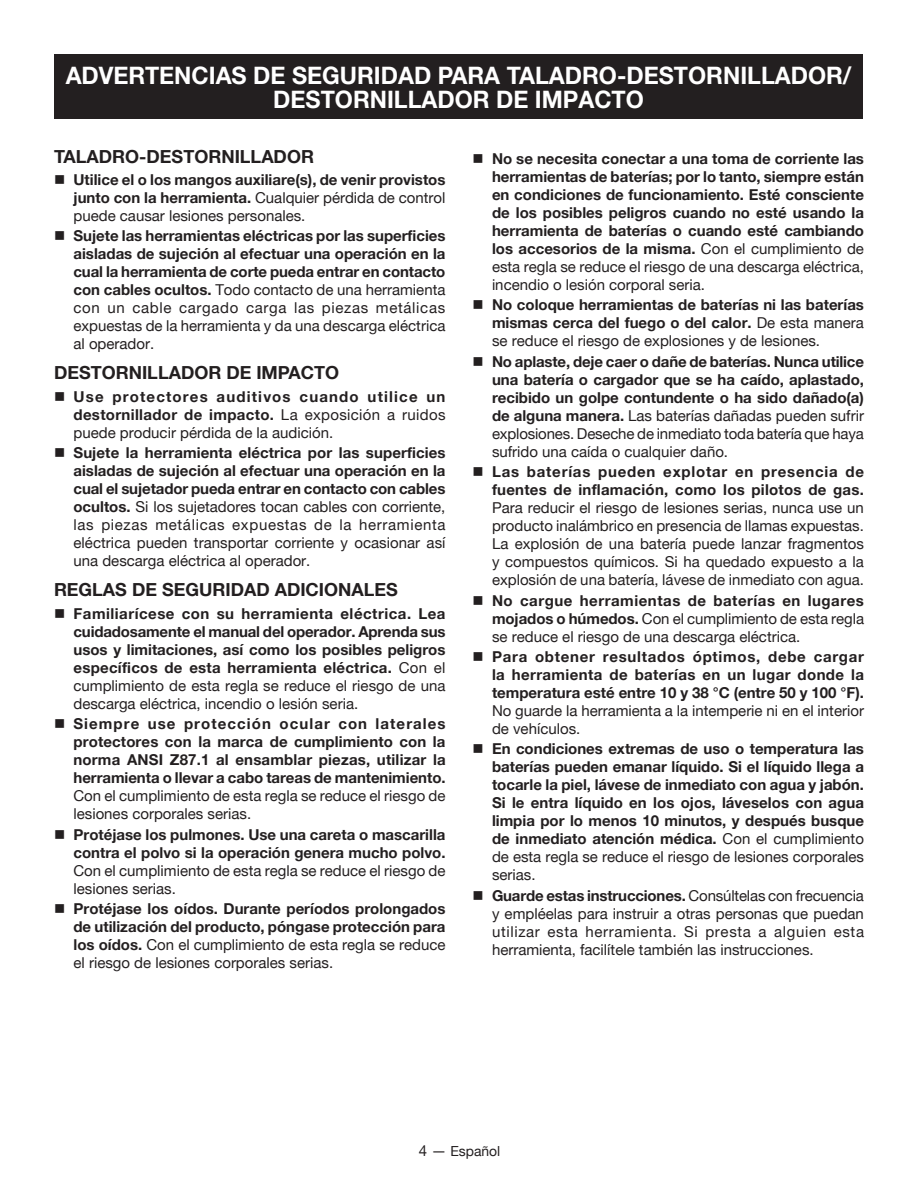
<style>
.page{position:relative;width:918px;height:1188px;background:#fff}
.page>*{position:absolute;margin:0;border:0;box-sizing:border-box;transform-origin:0 0}
.HEADING{font:700 24px/24px "Helvetica Neue";color:#fff;text-align:center}
.Heading_2{font:700 18px "Helvetica Neue";color:#231f20}
.bullet_9_75_11{font:700 15px/18px "Helvetica Neue";color:#231f20;text-align:justify}
.bullet_9_75_11-2{font:15px/18px "Helvetica Neue";color:#231f20;text-align:justify}
.t1{font:13.8px "Helvetica Neue";color:#231f20}
.s1{font-weight:400}
.s2{font-weight:700}
.s3{font-size:15px}
</style>
<div class="page">
<div style="left:54px;top:54px;width:809px;height:65px;background:#231f20"></div>
<p class="HEADING" style="left:66px;top:63px;width:787px">ADVERTENCIAS DE SEGURIDAD PARA TALADRO-DESTORNILLADOR/<br>DESTORNILLADOR DE IMPACTO</p>
<p class="Heading_2" style="left:54px;top:145px;width:262px">TALADRO-DESTORNILLADOR</p>
<p class="bullet_9_75_11" style="left:74px;top:170px;width:374px;text-indent:-20px">■ Utilice el o los mangos auxiliare(s), de venir provistos junto con la herramienta. <span class="s1">Cualquier pérdida de control puede causar lesiones personales.</span></p>
<p class="bullet_9_75_11" style="left:74px;top:227px;width:374px;text-indent:-20px">■ Sujete las herramientas eléctricas por las superficies aisladas de sujeción al efectuar una operación en la cual la herramienta de corte pueda entrar en contacto con cables ocultos. <span class="s1">Todo contacto de una herramienta con un cable cargado carga las piezas metálicas expuestas de la herramienta y da una descarga eléctrica al operador.</span></p>
<p class="Heading_2" style="left:54px;top:362px;width:287px">DESTORNILLADOR DE IMPACTO</p>
<p class="bullet_9_75_11" style="left:74px;top:387px;width:374px;text-indent:-20px">■ Use protectores auditivos cuando utilice un destornillador de impacto. <span class="s1">La exposición a ruidos puede producir pérdida de la audición.</span></p>
<p class="bullet_9_75_11-2" style="left:74px;top:444px;width:374px;text-indent:-20px">■ <span class="s2">Sujete la herramienta eléctrica por las superficies aisladas de sujeción al efectuar una operación en la cual el sujetador pueda entrar en contacto con cables ocultos.</span> Si los sujetadores tocan cables con corriente, las piezas metálicas expuestas de la herramienta eléctrica pueden transportar corriente y ocasionar así una descarga eléctrica al operador.</p>
<p class="Heading_2" style="left:54px;top:579px;width:345px">REGLAS DE SEGURIDAD ADICIONALES</p>
<p class="bullet_9_75_11" style="left:74px;top:604px;width:374px;text-indent:-20px">■ Familiarícese con su herramienta eléctrica. Lea cuidadosamente el manual del operador. Aprenda sus usos y limitaciones, así como los posibles peligros específicos de esta herramienta eléctrica. <span class="s1">Con el cumplimiento de esta regla se reduce el riesgo de una descarga eléctrica, incendio o lesión seria.</span></p>
<p class="bullet_9_75_11" style="left:74px;top:715px;width:374px;text-indent:-20px">■ Siempre use protección ocular con laterales protectores con la marca de cumplimiento con la norma ANSI Z87.1 al ensamblar piezas, utilizar la herramienta o llevar a cabo tareas de mantenimiento.<br><span class="s1">Con el cumplimiento de esta regla se reduce el riesgo de lesiones corporales serias.</span></p>
<p class="bullet_9_75_11" style="left:74px;top:825px;width:374px;text-indent:-20px">■ Protéjase los pulmones. Use una careta o mascarilla contra el polvo si la operación genera mucho polvo.<br><span class="s1">Con el cumplimiento de esta regla se reduce el riesgo de lesiones serias.</span></p>
<p class="bullet_9_75_11" style="left:74px;top:899px;width:374px;text-indent:-20px">■ Protéjase los oídos. Durante períodos prolongados de utilización del producto, póngase protección para los oídos. <span class="s1">Con el cumplimiento de esta regla se reduce el riesgo de lesiones corporales serias.</span></p>
<p class="bullet_9_75_11" style="left:492px;top:149px;width:374px;text-indent:-20px">■ No se necesita conectar a una toma de corriente las herramientas de baterías; por lo tanto, siempre están en condiciones de funcionamiento. Esté consciente de los posibles peligros cuando no esté usando la herramienta de baterías o cuando esté cambiando los accesorios de la misma. <span class="s1">Con el cumplimiento de esta regla se reduce el riesgo de una descarga eléctrica, incendio o lesión corporal seria.</span></p>
<p class="bullet_9_75_11" style="left:492px;top:296px;width:374px;text-indent:-20px">■ No coloque herramientas de baterías ni las baterías mismas cerca del fuego o del calor. <span class="s1">De esta manera se reduce el riesgo de explosiones y de lesiones.</span></p>
<p class="bullet_9_75_11" style="left:492px;top:352px;width:374px;text-indent:-20px">■ No aplaste, deje caer o dañe de baterías. Nunca utilice una batería o cargador que se ha caído, aplastado, recibido un golpe contundente o ha sido dañado(a) de alguna manera. <span class="s1">Las baterías dañadas pueden sufrir explosiones. Deseche de inmediato toda batería que haya sufrido una caída o cualquier daño.</span></p>
<p class="bullet_9_75_11-2" style="left:492px;top:463px;width:374px;text-indent:-20px">■ <span class="s2">Las baterías pueden explotar en presencia de fuentes de inflamación, como los pilotos de gas.<br></span>Para reducir el riesgo de lesiones serias, nunca use un producto inalámbrico en presencia de llamas expuestas.<br>La explosión de una batería puede lanzar fragmentos y compuestos químicos. Si ha quedado expuesto a la explosión de una batería, lávese de inmediato con agua.</p>
<p class="bullet_9_75_11-2" style="left:492px;top:591px;width:374px;text-indent:-20px">■ <span class="s2">No cargue herramientas de baterías en lugares mojados o húmedos.</span> Con el cumplimiento de esta regla se reduce el riesgo de una descarga eléctrica.</p>
<p class="bullet_9_75_11" style="left:492px;top:647px;width:374px;text-indent:-20px">■ Para obtener resultados óptimos, debe cargar la herramienta de baterías en un lugar donde la temperatura esté entre 10 y 38 °C (entre 50 y 100 °F).<br><span class="s1">No guarde la herramienta a la intemperie ni en el interior de vehículos.</span></p>
<p class="bullet_9_75_11" style="left:492px;top:740px;width:374px;text-indent:-20px">■ En condiciones extremas de uso o temperatura las baterías pueden emanar líquido. Si el líquido llega a tocarle la piel, lávese de inmediato con agua y jabón.<br>Si le entra líquido en los ojos, láveselos con agua limpia por lo menos 10 minutos, y después busque de inmediato atención médica. <span class="s1">Con el cumplimiento de esta regla se reduce el riesgo de lesiones corporales serias.</span></p>
<p class="bullet_9_75_11-2" style="left:492px;top:886px;width:374px;text-indent:-20px">■ <span class="s2">Guarde estas instrucciones.</span> Consúltelas con frecuencia y empléelas para instruir a otras personas que puedan utilizar esta herramienta. Si presta a alguien esta herramienta, facilítele también las instrucciones.</p>
<p class="t1" style="left:419px;top:1143px;width:83px"><span class="s3">4 —</span> Español</p>
</div>
